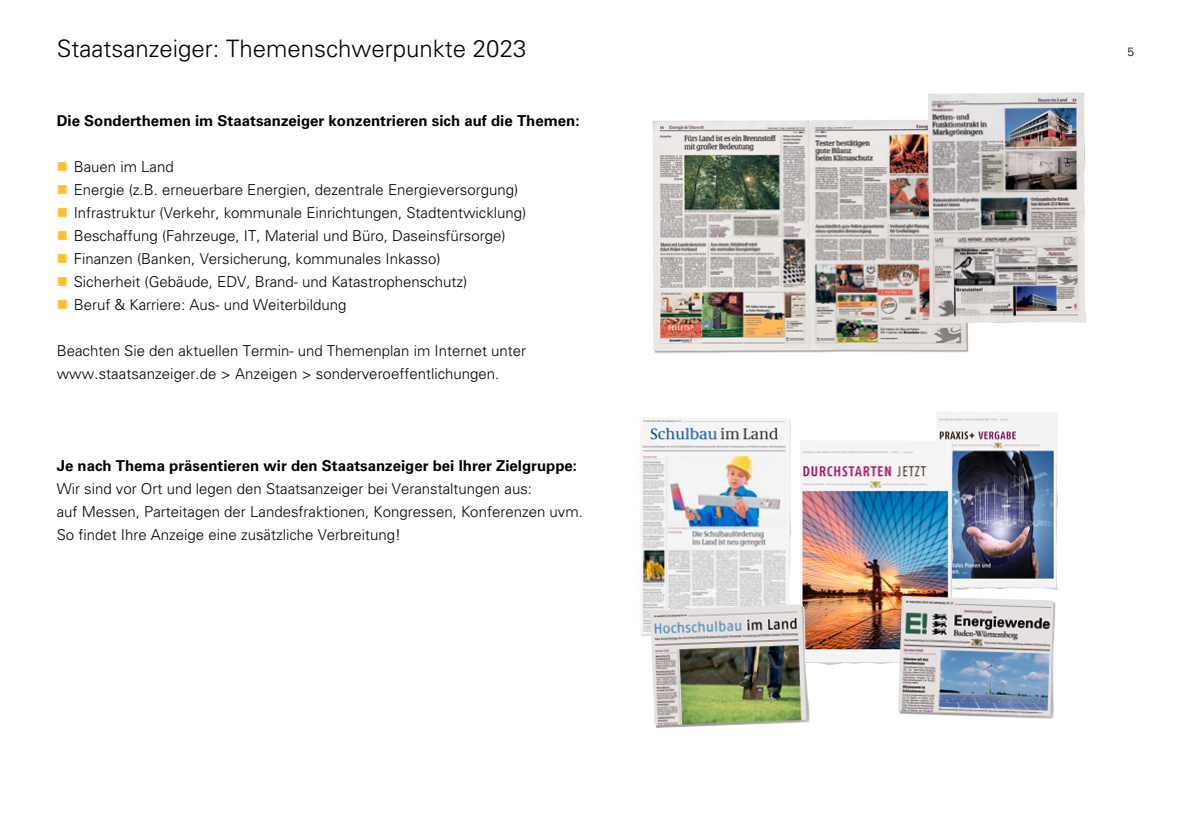
<style>
.page{position:relative;width:1191px;height:840px;background:#fff}
.page>*{position:absolute;margin:0;border:0;box-sizing:border-box;transform-origin:0 0}
.t1{font:300 24px "Univers LT Std";color:#000}
.t2{font:300 15px/23px "Univers LT Std";color:#000}
.t3{font:700 15px "Univers LT Std";color:#000}
.t4{font:300 12px "Univers LT Std";color:#000}
.s1{color:#ffbe2e}
</style>
<div class="page">
<img style="left:652px;top:120px;width:317px;height:233px">
<img style="left:937px;top:412px;width:121px;height:178px">
<img style="left:640px;top:417px;width:152px;height:219px">
<img style="left:927px;top:92px;width:160px;height:231px">
<img style="left:800px;top:439px;width:153px;height:226px">
<img style="left:650px;top:604px;width:160px;height:123px">
<img style="left:898px;top:595px;width:158px;height:123px">
<h1 class="t1" style="left:57px;top:34px;width:471px">Staatsanzeiger: Themenschwerpunkte 2023</h1>
<p class="t3" style="left:57px;top:112px;width:524px">Die Sonderthemen im Staatsanzeiger konzentrieren sich auf die Themen:</p>
<p class="t2" style="left:57px;top:155px;width:119px"><span class="s1">■</span> Bauen im Land</p>
<p class="t2" style="left:57px;top:178px;width:463px"><span class="s1">■</span> Energie (z.B. erneuerbare Energien, dezentrale Energieversorgung)</p>
<p class="t2" style="left:57px;top:201px;width:471px"><span class="s1">■</span> Infrastruktur (Verkehr, kommunale Einrichtungen, Stadtentwicklung)</p>
<p class="t2" style="left:57px;top:224px;width:450px"><span class="s1">■</span> Beschaffung (Fahrzeuge, IT, Material und Büro, Daseinsfürsorge)</p>
<p class="t2" style="left:57px;top:247px;width:385px"><span class="s1">■</span> Finanzen (Banken, Versicherung, kommunales Inkasso)</p>
<p class="t2" style="left:57px;top:270px;width:412px"><span class="s1">■</span> Sicherheit (Gebäude, EDV, Brand- und Katastrophenschutz)</p>
<p class="t2" style="left:57px;top:293px;width:291px"><span class="s1">■</span> Beruf &amp; Karriere: Aus- und Weiterbildung</p>
<p class="t2" style="left:57px;top:339px;width:471px">Beachten Sie den aktuellen Termin- und Themenplan im Internet unter www.staatsanzeiger.de &gt; Anzeigen &gt; sonderveroeffentlichungen.</p>
<p class="t3" style="left:57px;top:457px;width:522px">Je nach Thema präsentieren wir den Staatsanzeiger bei Ihrer Zielgruppe:</p>
<p class="t2" style="left:57px;top:477px;width:528px">Wir sind vor Ort und legen den Staatsanzeiger bei Veranstaltungen aus:<br>auf Messen, Parteitagen der Landesfraktionen, Kongressen, Konferenzen uvm.<br>So findet Ihre Anzeige eine zusätzliche Verbreitung!</p>
<p class="t4" style="left:1127px;top:44px;width:8px">5</p>
</div>
